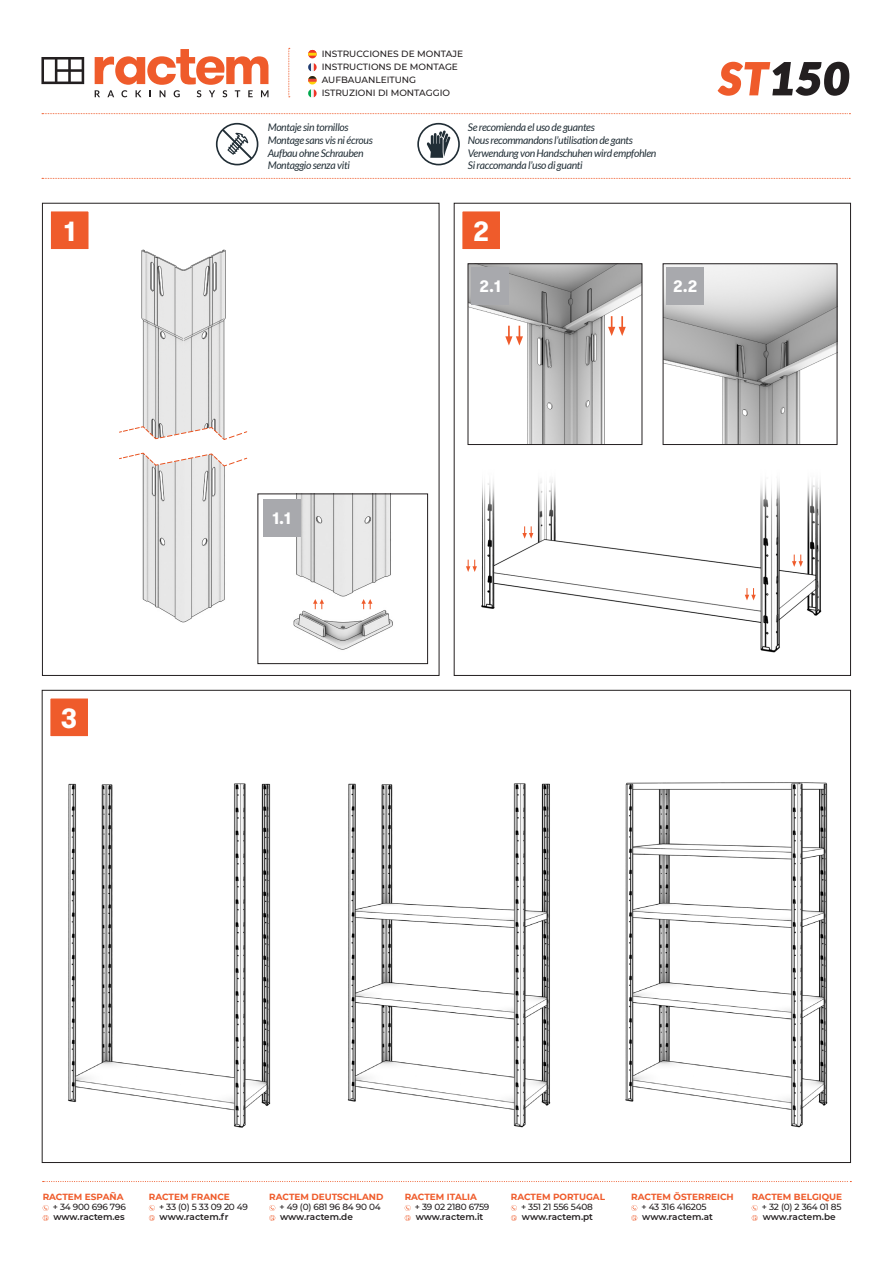
<style>
.page{position:relative;width:893px;height:1263px;background:#fff}
.page>*{position:absolute;margin:0;border:0;box-sizing:border-box;transform-origin:0 0}
.t1{font:700 27.6px "GT Walsheim Pro Trial";color:#fff}
.t2{font:700 16.5px "GT Walsheim Pro Trial";color:#fff}
.t3{font:italic 10.5px "Lato";letter-spacing:-.03em;color:#212e36}
.t4{font:500 9px "Montserrat";color:#231f20}
.t5{font:700 8.85px "Montserrat";color:#ef5b2b}
.t6{font:500 8.85px "Montserrat";letter-spacing:-.02em;color:#231f20}
.t7{font:600 8.85px "Montserrat";letter-spacing:-.005em;color:#231f20}
</style>
<div class="page">
<img style="left:68px;top:783px;width:203px;height:345px">
<img style="left:347px;top:783px;width:204px;height:345px">
<img style="left:625px;top:782px;width:203px;height:346px">
<img style="left:468px;top:439px;width:354px;height:214px">
<svg style="left:95px;top:49px;width:173px;height:48px"></svg>
<svg style="left:41px;top:57px;width:43px;height:27px"></svg>
<svg style="left:42px;top:113px;width:808px;height:1px"></svg>
<svg style="left:288px;top:48px;width:2px;height:49px"></svg>
<svg style="left:308px;top:49px;width:9px;height:49px"></svg>
<svg style="left:42px;top:178px;width:808px;height:1px"></svg>
<svg style="left:718px;top:62px;width:131px;height:34px"></svg>
<svg style="left:216px;top:123px;width:42px;height:42px"></svg>
<svg style="left:417px;top:123px;width:43px;height:42px"></svg>
<svg style="left:462px;top:211px;width:38px;height:38px"></svg>
<svg style="left:50px;top:698px;width:38px;height:39px"></svg>
<img style="left:470px;top:266px;width:170px;height:177px">
<svg style="left:505px;top:326px;width:18px;height:19px"></svg>
<svg style="left:608px;top:316px;width:18px;height:20px"></svg>
<img style="left:665px;top:266px;width:170px;height:177px">
<div style="left:471px;top:267px;width:38px;height:38px;background:#a8a9ad"></div>
<div style="left:666px;top:267px;width:38px;height:38px;background:#a8a9ad"></div>
<svg style="left:745px;top:588px;width:11px;height:12px"></svg>
<svg style="left:792px;top:554px;width:11px;height:13px"></svg>
<svg style="left:522px;top:526px;width:11px;height:13px"></svg>
<svg style="left:466px;top:560px;width:11px;height:12px"></svg>
<img style="left:141px;top:249px;width:85px;height:177px">
<img style="left:142px;top:466px;width:136px;height:180px">
<svg style="left:43px;top:1181px;width:808px;height:1px"></svg>
<svg style="left:50px;top:211px;width:39px;height:38px"></svg>
<svg style="left:119px;top:426px;width:129px;height:40px"></svg>
<img style="left:260px;top:496px;width:133px;height:154px">
<div style="left:258px;top:494px;width:170px;height:170px;border:1px solid #231f20"></div>
<svg style="left:313px;top:599px;width:11px;height:10px"></svg>
<svg style="left:361px;top:599px;width:11px;height:10px"></svg>
<div style="left:263px;top:499px;width:38px;height:38px;background:#a8a9ad"></div>
<svg style="left:43px;top:1205px;width:6px;height:16px"></svg>
<svg style="left:149px;top:1205px;width:6px;height:16px"></svg>
<svg style="left:269px;top:1205px;width:6px;height:16px"></svg>
<svg style="left:405px;top:1205px;width:6px;height:16px"></svg>
<svg style="left:511px;top:1205px;width:6px;height:16px"></svg>
<svg style="left:631px;top:1205px;width:6px;height:16px"></svg>
<svg style="left:752px;top:1205px;width:6px;height:16px"></svg>
<p class="t1" style="left:64px;top:220px;width:13px">1</p>
<p class="t1" style="left:61px;top:707px;width:18px">3</p>
<p class="t4" style="left:322px;top:47px;width:143px">INSTRUCCIONES DE MONTAJE</p>
<p class="t4" style="left:322px;top:60px;width:138px">INSTRUCTIONS DE MONTAGE</p>
<p class="t4" style="left:322px;top:73px;width:96px">AUFBAUANLEITUNG</p>
<p class="t4" style="left:322px;top:86px;width:130px">ISTRUZIONI DI MONTAGGIO</p>
<p class="t3" style="left:268px;top:122px;width:82px">Montaje sin tornillos</p>
<p class="t3" style="left:268px;top:134px;width:106px">Montage sans vis ni écrous</p>
<p class="t3" style="left:268px;top:147px;width:97px">Aufbau ohne Schrauben</p>
<p class="t3" style="left:268px;top:159px;width:84px">Montaggio senza viti</p>
<p class="t3" style="left:468px;top:122px;width:129px">Se recomienda el uso de guantes</p>
<p class="t3" style="left:468px;top:134px;width:167px">Nous recommandons l’utilisation de gants</p>
<p class="t3" style="left:468px;top:147px;width:190px">Verwendung von Handschuhen wird empfohlen</p>
<p class="t3" style="left:468px;top:159px;width:116px">Si raccomanda l’uso di guanti</p>
<p class="t1" style="left:473px;top:220px;width:17px">2</p>
<p class="t2" style="left:273px;top:512px;width:20px">1.1</p>
<p class="t2" style="left:480px;top:280px;width:23px">2.1</p>
<p class="t2" style="left:673px;top:280px;width:26px">2.2</p>
<p class="t5" style="left:43px;top:1190px;width:82px">RACTEM ESPAÑA</p>
<p class="t6" style="left:53px;top:1200px;width:75px">+ 34 900 696 796</p>
<p class="t7" style="left:53px;top:1210px;width:73px">www.ractem.es</p>
<p class="t5" style="left:149px;top:1190px;width:82px">RACTEM FRANCE</p>
<p class="t6" style="left:159px;top:1200px;width:91px">+ 33 (0) 5 33 09 20 49</p>
<p class="t7" style="left:160px;top:1210px;width:71px">www.ractem.fr</p>
<p class="t5" style="left:269px;top:1190px;width:116px">RACTEM DEUTSCHLAND</p>
<p class="t6" style="left:279px;top:1200px;width:103px">+ 49 (0) 681 96 84 90 04</p>
<p class="t7" style="left:280px;top:1210px;width:74px">www.ractem.de</p>
<p class="t5" style="left:405px;top:1190px;width:74px">RACTEM ITALIA</p>
<p class="t6" style="left:415px;top:1200px;width:76px">+ 39 02 2180 6759</p>
<p class="t7" style="left:416px;top:1210px;width:69px">www.ractem.it</p>
<p class="t5" style="left:511px;top:1190px;width:96px">RACTEM PORTUGAL</p>
<p class="t6" style="left:521px;top:1200px;width:73px">+ 351 21 556 5408</p>
<p class="t7" style="left:522px;top:1210px;width:73px">www.ractem.pt</p>
<p class="t5" style="left:631px;top:1190px;width:104px">RACTEM ÖSTERREICH</p>
<p class="t6" style="left:641px;top:1200px;width:67px">+ 43 316 416205</p>
<p class="t7" style="left:642px;top:1210px;width:72px">www.ractem.at</p>
<p class="t5" style="left:752px;top:1190px;width:92px">RACTEM BELGIQUE</p>
<p class="t6" style="left:762px;top:1200px;width:81px">+ 32 (0) 2 364 01 85</p>
<p class="t7" style="left:763px;top:1210px;width:74px">www.ractem.be</p>
</div>
